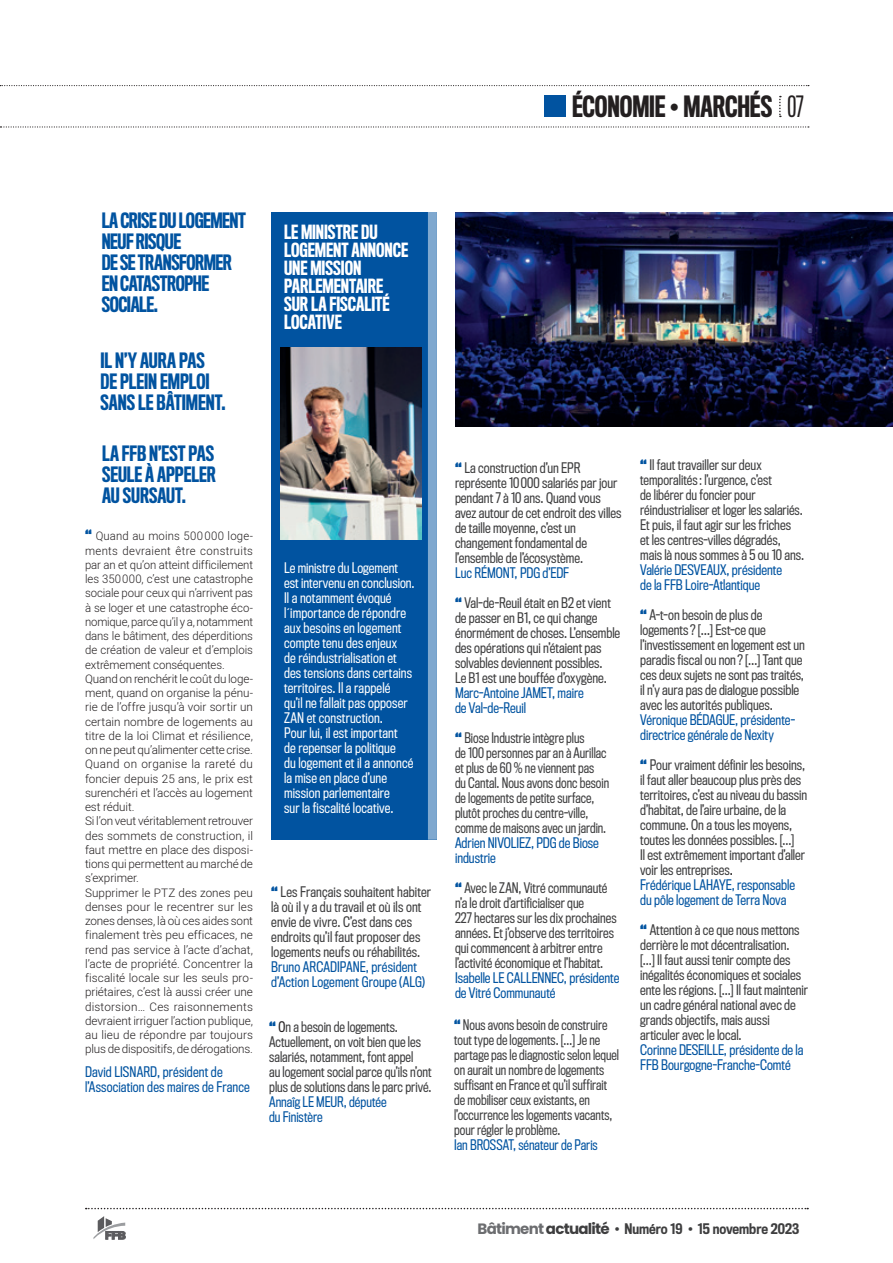
<style>
.page{position:relative;width:893px;height:1263px;background:#fff}
.page>*{position:absolute;margin:0;border:0;box-sizing:border-box;transform-origin:0 0}
.TITRE_droite__header{font:500 27px "Titling Gothic FB Comp";letter-spacing:-.005em;color:#231f20}
.EXERGUE_2__article{font:500 19.5px/21px "Titling Gothic FB Comp";letter-spacing:-.015em;color:#0153a0}
.INTERTITRE__encadré{font:500 18px/18px "Titling Gothic FB Comp";letter-spacing:-.005em;color:#fff}
.TEXTE__encadré{font:13.5px/15px "Titling Gothic FB Cond";color:#3e3e3f}
.TEXTE__encadré-2{font:13.5px/15px "Titling Gothic FB Cond";color:#3e3e3f;scale:.95 1}
.TEXTE__encadré-3{font:13.5px/15px "Titling Gothic FB Cond";letter-spacing:.01em;color:#fff}
.TEXTE__encadré-4{font:13.5px/15px "Titling Gothic FB Cond";color:#0153a0}
.t1{font:500 13.5px "Titling Gothic FB Cond";color:#3e3e3f}
.TEXTE__article{font:300 11.7px/14.2px "Heebo";letter-spacing:-.005em;color:#231f20;text-align:justify}
.s1{font-weight:400}
.s2{font-family:"Titling Gothic FB Cond";font-weight:700;font-size:13.5px;color:#0153a0}
.s3{font-weight:700;color:#0153a0}
.s4{color:#0153a0}
.s5{color:#231f20}
.s6{font-family:"Poppins";font-weight:700;font-size:15px;color:#6c6d70}
.s7{font-family:"Poppins";font-weight:700;font-size:15px}
.s8{font-family:"Poppins";font-weight:400;font-size:15px}
</style>
<div class="page">
<svg style="left:86px;top:1208px;width:722px;height:1px"></svg>
<svg style="left:93px;top:1216px;width:33px;height:23px"></svg>
<svg style="left:0;top:126px;width:809px;height:2px"></svg>
<svg style="left:0;top:85px;width:809px;height:1px"></svg>
<div style="left:544px;top:96px;width:21px;height:21px;background:#0153a0"></div>
<svg style="left:779px;top:96px;width:2px;height:21px"></svg>
<img style="left:455px;top:213px;width:438px;height:213px">
<div style="left:271px;top:212px;width:166px;height:628px;background:#0153a0"></div>
<div style="left:428px;top:212px;width:9px;height:628px;background:#7fa8cf"></div>
<img style="left:281px;top:348px;width:140px;height:192px">
<p class="TITRE_droite__header" style="left:572px;top:91px;width:233px">ÉCONOMIE • MARCHÉS <span class="s1">07</span></p>
<p class="EXERGUE_2__article" style="left:102px;top:211px;width:146px">LA CRISE DU LOGEMENT<br>NEUF RISQUE<br>DE SE TRANSFORMER<br>EN CATASTROPHE<br>SOCIALE.</p>
<p class="EXERGUE_2__article" style="left:101px;top:350px;width:126px">IL N’Y AURA PAS<br>DE PLEIN EMPLOI<br>SANS LE BÂTIMENT.</p>
<p class="EXERGUE_2__article" style="left:102px;top:443px;width:115px;text-align:justify">LA FFB N’EST PAS SEULE À APPELER AU SURSAUT.</p>
<p class="TEXTE__article" style="left:85px;top:529px;width:169px"><span class="s2">“</span> Quand au moins 500000 loge&shy;ments devraient être construits par an et qu’on atteint difficilement les 350000, c’est une catastrophe sociale pour ceux qui n’arrivent pas à se loger et une catastrophe éco&shy;nomique, parce qu’il y a, notamment dans le bâtiment, des déperditions de création de valeur et d’emplois extrêmement conséquentes.</p>
<p class="TEXTE__article" style="left:85px;top:671px;width:169px">Quand on renchérit le coût du loge&shy;ment, quand on organise la pénu&shy;rie de l’offre jusqu’à voir sortir un certain nombre de logements au titre de la loi Climat et résilience, on ne peut qu’alimenter cette crise.</p>
<p class="TEXTE__article" style="left:85px;top:757px;width:169px">Quand on organise la rareté du foncier depuis 25 ans, le prix est surenchéri et l’accès au logement est réduit.</p>
<p class="TEXTE__article" style="left:85px;top:814px;width:169px">Si l’on veut véritablement retrouver des sommets de construction, il faut mettre en place des disposi&shy;tions qui permettent au marché de s’exprimer.</p>
<p class="TEXTE__article" style="left:85px;top:885px;width:169px">Supprimer le PTZ des zones peu denses pour le recentrer sur les zones denses, là où ces aides sont finalement très peu efficaces, ne rend pas service à l’acte d’achat, l’acte de propriété. Concentrer la fiscalité locale sur les seuls pro&shy;priétaires, c’est là aussi créer une distorsion… Ces raisonnements devraient irriguer l’action publique, au lieu de répondre par toujours plus de dispositifs, de dérogations.</p>
<p class="TEXTE__encadré-4" style="left:85px;top:1064px;width:166px">David LISNARD, président de l’Association des maires de France</p>
<p class="INTERTITRE__encadré" style="left:284px;top:224px;width:126px">LE MINISTRE DU<br>LOGEMENT ANNONCE<br>UNE MISSION<br>PARLEMENTAIRE<br>SUR LA FISCALITÉ<br>LOCATIVE</p>
<p class="TEXTE__encadré-3" style="left:284px;top:561px;width:132px">Le ministre du Logement est intervenu en conclusion.<br>Il a notamment évoqué l´importance de répondre aux besoins en logement compte tenu des enjeux<br>de réindustrialisation et des tensions dans certains territoires. Il a rappelé<br>qu’il ne fallait pas opposer<br>ZAN et construction.</p>
<p class="TEXTE__encadré-3" style="left:284px;top:726px;width:131px">Pour lui, il est important<br>de repenser la politique<br>du logement et il a annoncé la mise en place d’une mission parlementaire<br>sur la fiscalité locative.</p>
<p class="TEXTE__encadré" style="left:271px;top:885px;width:161px"><span class="s3">“</span> Les Français souhaitent habiter là où il y a du travail et où ils ont envie de vivre. C’est dans ces endroits qu’il faut proposer des logements neufs ou réhabilités.<br><span class="s4">Bruno ARCADIPANE, président d’Action Logement Groupe (ALG)</span></p>
<p class="TEXTE__encadré" style="left:455px;top:461px;width:168px"><span class="s3">“</span> La construction d’un EPR représente 10000 salariés par jour pendant 7 à 10 ans. Quand vous avez autour de cet endroit des villes de taille moyenne, c’est un changement fondamental de l’ensemble de l’écosystème.</p>
<p class="TEXTE__encadré-4" style="left:455px;top:566px;width:116px">Luc RÉMONT, PDG d’EDF</p>
<p class="TEXTE__encadré" style="left:455px;top:596px;width:167px"><span class="s3">“</span> Val-de-Reuil était en B2 et vient de passer en B1, ce qui change énormément de choses. L’ensemble des opérations qui n’étaient pas solvables deviennent possibles.<br>Le B1 est une bouffée d’oxygène.</p>
<p class="TEXTE__encadré-4" style="left:455px;top:686px;width:130px">Marc-Antoine JAMET, maire de Val-de-Reuil</p>
<p class="TEXTE__encadré-2" style="left:455px;top:731px;width:164px"><span class="s3">“</span> Biose Industrie intègre plus<br>de 100 personnes par an à Aurillac et plus de 60 % ne viennent pas<br>du Cantal. Nous avons donc besoin de logements de petite surface, plutôt proches du centre-ville, comme de maisons avec un jardin.</p>
<p class="TEXTE__encadré-4" style="left:455px;top:836px;width:145px">Adrien NIVOLIEZ, PDG de Biose industrie</p>
<p class="TEXTE__encadré" style="left:455px;top:881px;width:166px"><span class="s3">“</span> Avec le ZAN, Vitré communauté n’a le droit d’artificialiser que<br>227 hectares sur les dix prochaines années. Et j’observe des territoires qui commencent à arbitrer entre l’activité économique et l’habitat.<br><span class="s4">Isabelle LE CALLENNEC, présidente de Vitré Communauté</span></p>
<p class="TEXTE__encadré" style="left:269px;top:1020px;width:164px"><span class="s3">“</span> <span class="s5">O</span>n a besoin de logements.<br>Actuellement, on voit bien que les salariés, notamment, font appel<br>au logement social parce qu’ils n’ont plus de solutions dans le parc privé.<br><span class="s4">Annaîg LE MEUR, députée<br>du Finistère</span></p>
<p class="TEXTE__encadré-2" style="left:454px;top:1018px;width:175px"><span class="s3">“</span> Nous avons besoin de construire tout type de logements. […] Je ne partage pas le diagnostic selon lequel on aurait un nombre de logements suffisant en France et qu’il suffirait de mobiliser ceux existants, en l’occurrence les logements vacants, pour régler le problème.<br><span class="s4">Ian BROSSAT, sénateur de Paris</span></p>
<p class="TEXTE__encadré" style="left:640px;top:457px;width:166px"><span class="s3">“</span> Il faut travailler sur deux temporalités: l’urgence, c’est<br>de libérer du foncier pour réindustrialiser et loger les salariés.<br>Et puis, il faut agir sur les friches<br>et les centres-villes dégradés, mais là nous sommes à 5 ou 10 ans.</p>
<p class="TEXTE__encadré-4" style="left:640px;top:562px;width:143px">Valérie DESVEAUX, présidente de la FFB Loire-Atlantique</p>
<p class="TEXTE__encadré" style="left:640px;top:607px;width:166px"><span class="s3">“</span> A-t-on besoin de plus de logements? […] Est-ce que l’investissement en logement est un paradis fiscal ou non? […] Tant que ces deux sujets ne sont pas traités, il n’y aura pas de dialogue possible avec les autorités publiques.</p>
<p class="TEXTE__encadré-4" style="left:640px;top:712px;width:156px">Véronique BÉDAGUE, présidente&shy;directrice générale de Nexity</p>
<p class="TEXTE__encadré" style="left:640px;top:757px;width:169px"><span class="s3">“</span> Pour vraiment définir les besoins, il faut aller beaucoup plus près des territoires, c’est au niveau du bassin d’habitat, de l’aire urbaine, de la commune. On a tous les moyens, toutes les données possibles. […]<br>Il est extrêmement important d’aller voir les entreprises<span class="s5">.</span></p>
<p class="TEXTE__encadré-4" style="left:640px;top:877px;width:156px">Frédérique LAHAYE, responsable du pôle logement de Terra Nova</p>
<p class="TEXTE__encadré" style="left:640px;top:922px;width:169px"><span class="s3">“</span> Attention à ce que nous mettons derrière le mot décentralisation.<br>[…] Il faut aussi tenir compte des inégalités économiques et sociales ente les régions. […] Il faut maintenir un cadre général national avec de grands objectifs, mais aussi articuler avec le local.</p>
<p class="TEXTE__encadré-4" style="left:640px;top:1042px;width:165px">Corinne DESEILLE, présidente de la<br>FFB Bourgogne-Franche-Comté</p>
<p class="t1" style="left:478px;top:1220px;width:323px"><span class="s6">Bâtiment</span> <span class="s7">actualité</span> <span class="s8">•</span> Numéro 19 <span class="s8">•</span> 15 novembre 2023</p>
</div>
